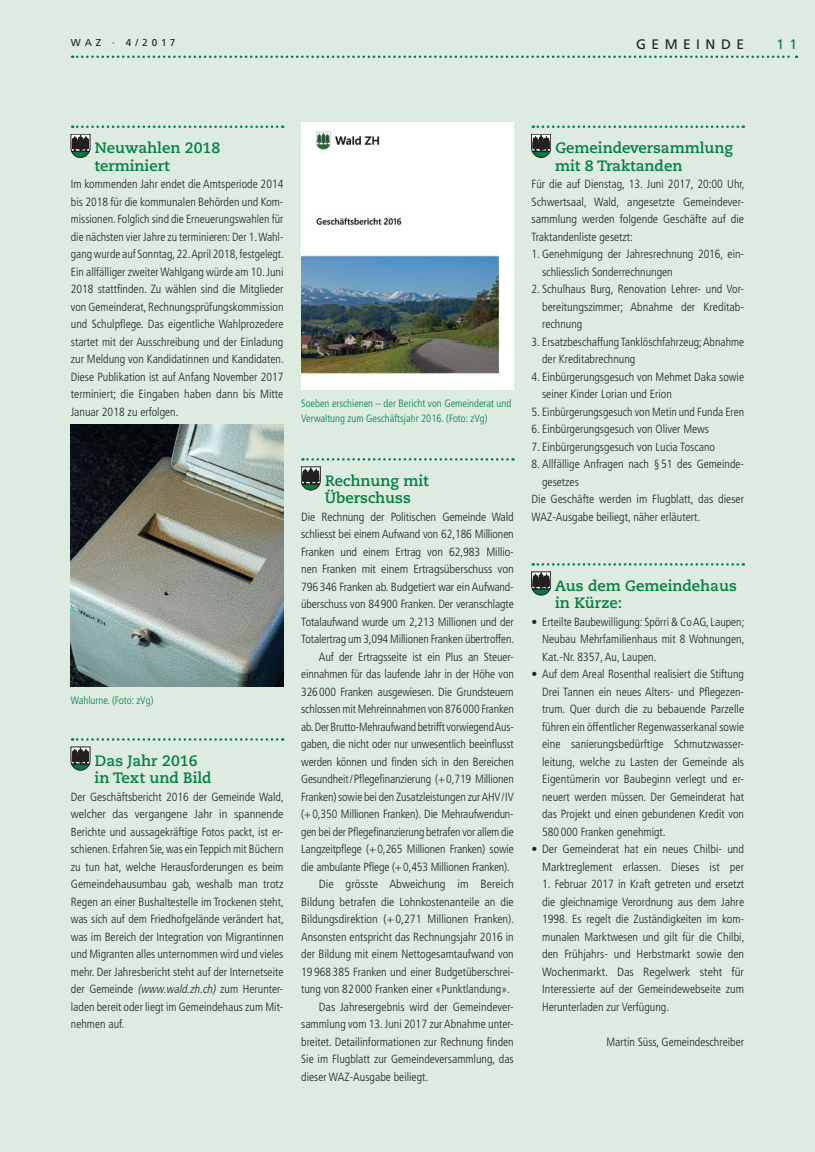
<style>
.page{position:relative;width:815px;height:1152px;background:#ddebe1}
.page>*{position:absolute;margin:0;border:0;box-sizing:border-box;transform-origin:0 0}
.t1{font:700 15px/17.5px "Caecilia";color:#007e3d}
.t2{font:13.75px "Frutiger LT Std";letter-spacing:.4em;color:#231f20}
.t3{font:13.75px "Frutiger LT Std";color:#007e3d}
.t4{font:300 condensed 11.88px/17.5px "Frutiger LT Std";color:#231f20;text-align:justify}
.t5{font:300 condensed 11.88px "Frutiger LT Std";color:#231f20;scale:1.05 1}
.t6{font:300 condensed 10.62px/15px "Frutiger LT Std";color:#007e3d}
.t7{font:10px "Frutiger LT Std";letter-spacing:.4em;color:#231f20}
.s1{font-style:italic}
</style>
<div class="page">
<svg style="left:72px;top:56px;width:725px;height:2px"></svg>
<svg style="left:301px;top:467px;width:19px;height:23px"></svg>
<svg style="left:302px;top:458px;width:212px;height:2px"></svg>
<svg style="left:531px;top:134px;width:20px;height:23px"></svg>
<svg style="left:531px;top:572px;width:20px;height:23px"></svg>
<svg style="left:533px;top:125px;width:211px;height:3px"></svg>
<svg style="left:533px;top:563px;width:211px;height:2px"></svg>
<svg style="left:71px;top:134px;width:19px;height:23px"></svg>
<svg style="left:71px;top:747px;width:19px;height:23px"></svg>
<svg style="left:72px;top:125px;width:211px;height:3px"></svg>
<svg style="left:72px;top:738px;width:211px;height:2px"></svg>
<img style="left:301px;top:123px;width:213px;height:266px">
<img style="left:71px;top:424px;width:212px;height:263px">
<p class="t2" style="left:636px;top:36px;width:110px">GEMEINDE</p>
<p class="t7" style="left:71px;top:37px;width:106px">WAZ · 4/2017</p>
<p class="t3" style="left:776px;top:36px;width:22px">1 1</p>
<p class="t1" style="left:95px;top:139px;width:127px">Neuwahlen 2018 terminiert</p>
<p class="t4" style="left:71px;top:175px;width:215px">Im kommenden Jahr endet die Amtsperiode 2014 bis 2018 für die kommunalen Behörden und Kom&shy;missionen. Folglich sind die Erneuerungswahlen für die nächsten vier Jahre zu terminieren: Der 1. Wahl&shy;gang wurde auf Sonntag, 22. April 2018, festgelegt.<br>Ein allfälliger zweiter Wahlgang würde am 10. Juni 2018 stattfinden. Zu wählen sind die Mitglieder von Gemeinderat, Rechnungsprüfungskommission und Schulpflege. Das eigentliche Wahlprozedere startet mit der Ausschreibung und der Einladung zur Meldung von Kandidatinnen und Kandidaten.<br>Diese Publikation ist auf Anfang November 2017 terminiert; die Eingaben haben dann bis Mitte Januar 2018 zu erfolgen.</p>
<p class="t6" style="left:301px;top:396px;width:212px">Soeben erschienen – der Bericht von Gemeinderat und<br>Verwaltung zum Geschäftsjahr 2016. (Foto: zVg)</p>
<p class="t6" style="left:71px;top:693px;width:84px">Wahlurne. (Foto: zVg)</p>
<p class="t1" style="left:95px;top:752px;width:118px">Das Jahr 2016 in Text und Bild</p>
<p class="t4" style="left:71px;top:788px;width:215px">Der Geschäftsbericht 2016 der Gemeinde Wald, welcher das vergangene Jahr in spannende Berichte und aussagekräftige Fotos packt, ist er&shy;schienen. Erfahren Sie, was ein Teppich mit Büchern zu tun hat, welche Herausforderungen es beim Gemeindehausumbau gab, weshalb man trotz Regen an einer Bushaltestelle im Trockenen steht, was sich auf dem Friedhofgelände verändert hat, was im Bereich der Integration von Migrantinnen und Migranten alles unternommen wird und vieles mehr. Der Jahresbericht steht auf der Internetseite der Gemeinde <span class="s1">(www.wald.zh.ch)</span> zum Herunter&shy;laden bereit oder liegt im Gemeindehaus zum Mit&shy;nehmen auf.</p>
<p class="t1" style="left:325px;top:472px;width:105px">Rechnung mit<br>Überschuss</p>
<p class="t4" style="left:301px;top:508px;width:214px">Die Rechnung der Politischen Gemeinde Wald</p>
<p class="t4" style="left:301px;top:525px;width:214px">schliesst bei einem Aufwand von 62,186 Millionen</p>
<p class="t4" style="left:301px;top:543px;width:214px">Franken und einem Ertrag von 62,983 Millio-</p>
<p class="t4" style="left:301px;top:560px;width:214px">nen Franken mit einem Ertragsüberschuss von</p>
<p class="t4" style="left:301px;top:578px;width:214px">796346 Franken ab. Budgetiert war ein Aufwand-</p>
<p class="t4" style="left:301px;top:595px;width:214px">überschuss von 84900 Franken. Der veranschlagte</p>
<p class="t4" style="left:301px;top:613px;width:214px">Totalaufwand wurde um 2,213 Millionen und der</p>
<p class="t4" style="left:301px;top:630px;width:215px">Totalertrag um 3,094 Millionen Franken übertroffen.</p>
<p class="t4" style="left:319px;top:648px;width:196px">Auf der Ertragsseite ist ein Plus an Steuer-</p>
<p class="t4" style="left:301px;top:665px;width:214px">einnahmen für das laufende Jahr in der Höhe von</p>
<p class="t4" style="left:301px;top:683px;width:214px">326000 Franken ausgewiesen. Die Grundsteuern</p>
<p class="t4" style="left:301px;top:700px;width:214px">schlossen mit Mehreinnahmen von 876000 Franken</p>
<p class="t4" style="left:301px;top:718px;width:214px">ab. Der Brutto-Mehraufwand betrifft vorwiegend Aus-</p>
<p class="t4" style="left:301px;top:735px;width:214px">gaben, die nicht oder nur unwesentlich beeinflusst</p>
<p class="t4" style="left:301px;top:753px;width:214px">werden können und finden sich in den Bereichen</p>
<p class="t4" style="left:301px;top:770px;width:214px">Gesundheit/Pflegefinanzierung (+0,719 Millionen</p>
<p class="t4" style="left:301px;top:788px;width:214px">Franken) sowie bei den Zusatzleistungen zur AHV/IV</p>
<p class="t4" style="left:301px;top:805px;width:214px">(+0,350 Millionen Franken). Die Mehraufwendun-</p>
<p class="t4" style="left:301px;top:823px;width:214px">gen bei der Pflegefinanzierung betrafen vor allem die</p>
<p class="t4" style="left:301px;top:840px;width:214px">Langzeitpflege (+0,265 Millionen Franken) sowie</p>
<p class="t4" style="left:301px;top:858px;width:210px">die ambulante Pflege (+0,453 Millionen Franken).</p>
<p class="t5" style="left:319px;top:877px;width:187px">Die grösste Abweichung im Bereich</p>
<p class="t4" style="left:301px;top:893px;width:214px">Bildung betrafen die Lohnkostenanteile an die</p>
<p class="t4" style="left:301px;top:910px;width:215px">Bildungsdirektion (+0,271 Millionen Franken).</p>
<p class="t4" style="left:301px;top:928px;width:214px">Ansonsten entspricht das Rechnungsjahr 2016 in</p>
<p class="t4" style="left:301px;top:945px;width:214px">der Bildung mit einem Nettogesamtaufwand von</p>
<p class="t4" style="left:301px;top:963px;width:214px">19 968 385 Franken und einer Budgetüberschrei-</p>
<p class="t4" style="left:301px;top:980px;width:210px">tung von 82 000 Franken einer «Punktlandung».</p>
<p class="t4" style="left:319px;top:998px;width:196px">Das Jahresergebnis wird der Gemeindever-</p>
<p class="t4" style="left:301px;top:1015px;width:214px">sammlung vom 13. Juni 2017 zur Abnahme unter-</p>
<p class="t4" style="left:301px;top:1033px;width:214px">breitet. Detailinformationen zur Rechnung finden</p>
<p class="t4" style="left:301px;top:1050px;width:214px">Sie im Flugblatt zur Gemeindeversammlung, das</p>
<p class="t4" style="left:301px;top:1068px;width:129px">dieser WAZ-Ausgabe beiliegt.</p>
<p class="t1" style="left:555px;top:139px;width:179px">Gemeindeversammlung mit 8 Traktanden</p>
<p class="t4" style="left:531px;top:175px;width:215px">Für die auf Dienstag, 13. Juni 2017, 20:00 Uhr, Schwertsaal, Wald, angesetzte Gemeindever&shy;sammlung werden folgende Geschäfte auf die Traktandenliste gesetzt:</p>
<p class="t4" style="left:542px;top:245px;width:203px;text-indent:-11px">1. Genehmigung der Jahresrechnung 2016, ein&shy;schliesslich Sonderrechnungen</p>
<p class="t4" style="left:542px;top:280px;width:203px;text-indent:-11px">2. Schulhaus Burg, Renovation Lehrer- und Vor&shy;bereitungszimmer; Abnahme der Kreditab&shy;rechnung</p>
<p class="t4" style="left:542px;top:333px;width:203px;text-indent:-11px">3. Ersatzbeschaffung Tanklöschfahrzeug; Abnahme der Kreditabrechnung</p>
<p class="t4" style="left:542px;top:368px;width:203px;text-indent:-11px">4. Einbürgerungsgesuch von Mehmet Daka sowie seiner Kinder Lorian und Erion</p>
<p class="t4" style="left:531px;top:403px;width:214px">5. Einbürgerungsgesuch von Metin und Funda Eren</p>
<p class="t4" style="left:531px;top:420px;width:179px">6. Einbürgerungsgesuch von Oliver Mews</p>
<p class="t4" style="left:531px;top:438px;width:185px">7. Einbürgerungsgesuch von Lucia Toscano</p>
<p class="t4" style="left:531px;top:455px;width:214px">8. Allfällige Anfragen nach § 51 des Gemeinde-</p>
<p class="t4" style="left:542px;top:473px;width:38px">gesetzes</p>
<p class="t4" style="left:531px;top:490px;width:214px">Die Geschäfte werden im Flugblatt, das dieser</p>
<p class="t4" style="left:531px;top:508px;width:170px">WAZ-Ausgabe beiliegt, näher erläutert.</p>
<p class="t1" style="left:555px;top:577px;width:184px">Aus dem Gemeindehaus in Kürze:</p>
<p class="t4" style="left:542px;top:613px;width:204px;text-indent:-11px">• Erteilte Baubewilligung: Spörri &amp; Co AG, Laupen; Neubau Mehrfamilienhaus mit 8 Wohnungen, Kat.-Nr. 8357, Au, Laupen.</p>
<p class="t4" style="left:542px;top:665px;width:203px;text-indent:-11px">• Auf dem Areal Rosenthal realisiert die Stiftung Drei Tannen ein neues Alters- und Pflegezen&shy;trum. Quer durch die zu bebauende Parzelle führen ein öffentlicher Regenwasserkanal sowie eine sanierungsbedürftige Schmutzwasser&shy;leitung, welche zu Lasten der Gemeinde als Eigentümerin vor Baubeginn verlegt und er&shy;neuert werden müssen. Der Gemeinderat hat das Projekt und einen gebundenen Kredit von 580 000 Franken genehmigt.</p>
<p class="t4" style="left:531px;top:840px;width:214px;text-align:right">• Der Gemeinderat hat ein neues Chilbi- und<br>Marktreglement erlassen. Dieses ist per</p>
<p class="t4" style="left:542px;top:875px;width:204px">1. Februar 2017 in Kraft getreten und ersetzt die gleichnamige Verordnung aus dem Jahre 1998. Es regelt die Zuständigkeiten im kom&shy;munalen Marktwesen und gilt für die Chilbi, den Frühjahrs- und Herbstmarkt sowie den Wochenmarkt. Das Regelwerk steht für Interessierte auf der Gemeindewebseite zum Herunterladen zur Verfügung.</p>
<p class="t4" style="left:606px;top:1033px;width:139px">Martin Süss, Gemeindeschreiber</p>
</div>
